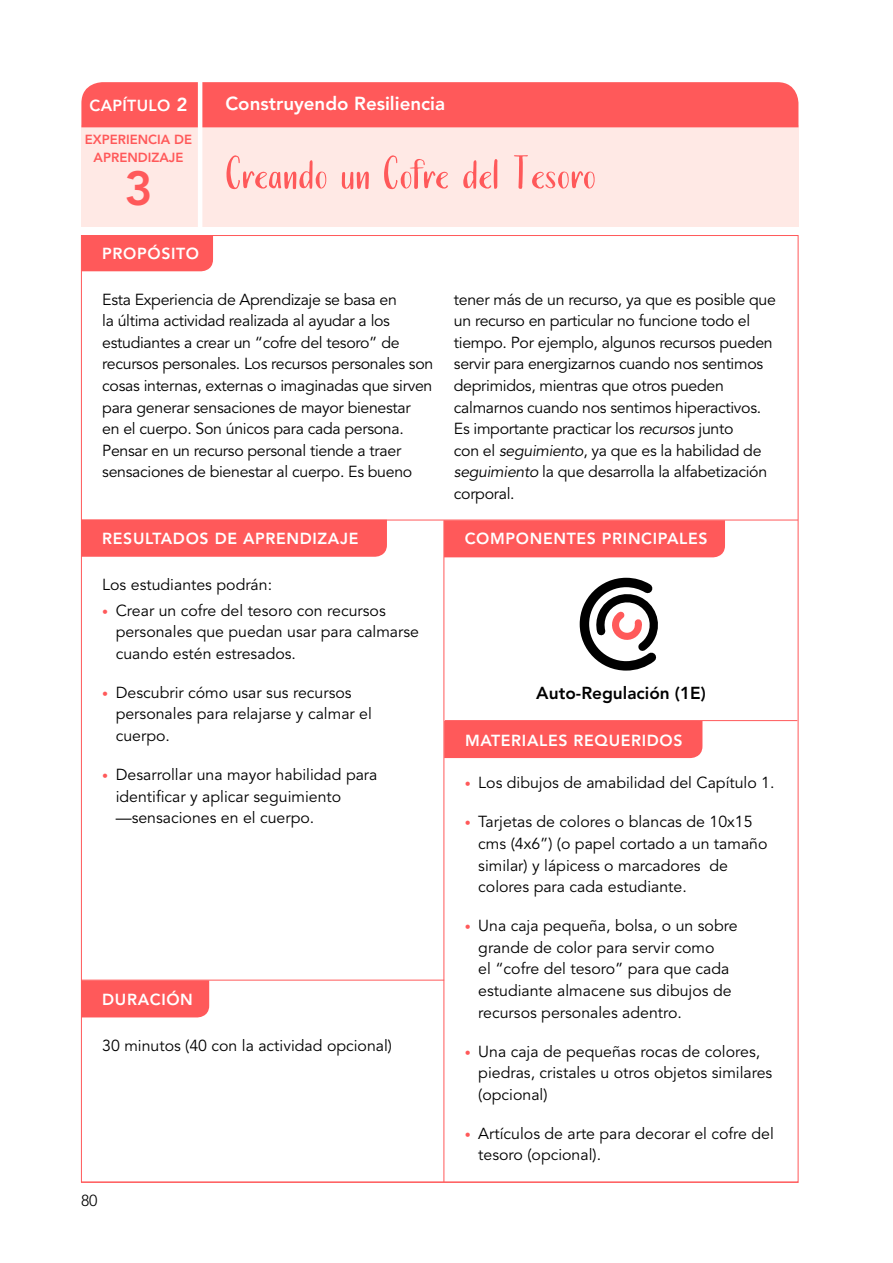
<style>
.page{position:relative;width:893px;height:1263px;background:#fff}
.page>*{position:absolute;margin:0;border:0;box-sizing:border-box;transform-origin:0 0}
.t1{font:58.8px "Amalfi";letter-spacing:.01em;color:#ff595a;scale:1.3 1}
.t2{font:800 47.7px "Avenir LT Std";color:#ff595a}
.t3{font:900 25.5px "Avenir";color:#000}
.t4{font:800 18.75px "Avenir LT Std";color:#fff}
.t5{font:800 17.25px "Avenir LT Std";color:#000}
.Bullet_List_SEE_cora{font:15.9px/21.6px "Avenir LT Std";color:#000}
.Bullet_List_SEE_cora-2{font:15.9px/21.6px "Avenir LT Std";letter-spacing:-.02em;color:#000}
.t6{font:800 15.9px "Avenir LT Std";letter-spacing:.04em;color:#fff}
.Avenir_text{font:15.9px "Avenir LT Std";color:#000}
.t7{font:800 15.9px "Avenir LT Std";letter-spacing:.02em;color:#fff}
.t8{font:300 15.9px "Avenir LT Std";color:#000}
.t9{font:800 13.2px/18.5px "Avenir LT Std";color:#ff595a;text-align:center}
.s1{font-size:18.75px}
.s2{font-style:italic}
.s3{font-size:12px;color:#ff595a}
</style>
<div class="page">
<hr style="left:81px;top:1182px;width:717px;height:1px;background:#ff595a">
<div style="left:81px;top:125px;width:717px;height:102px;background:#ffe9e5"></div>
<div style="left:81px;top:82px;width:717px;height:45px;background:#ff595a"></div>
<hr style="left:198px;top:81px;width:4px;height:151px;background:#fff">
<div style="left:81px;top:235px;width:132px;height:36px;background:#ff595a"></div>
<div style="left:81px;top:521px;width:306px;height:36px;background:#ff595a"></div>
<div style="left:81px;top:981px;width:128px;height:36px;background:#ff595a"></div>
<div style="left:444px;top:521px;width:281px;height:36px;background:#ff595a"></div>
<hr style="left:81px;top:520px;width:717px;height:1px;background:#ff595a">
<hr style="left:81px;top:980px;width:363px;height:1px;background:#ff595a">
<hr style="left:443px;top:520px;width:1px;height:662px;background:#ff595a">
<div style="left:444px;top:721px;width:258px;height:37px;background:#ff595a"></div>
<hr style="left:445px;top:720px;width:352px;height:1px;background:#ff595a">
<svg style="left:579px;top:577px;width:79px;height:94px"></svg>
<p class="t7" style="left:89px;top:96px;width:100px">CAPÍTULO <span class="s1">2</span></p>
<p class="t4" style="left:225px;top:93px;width:221px">Construyendo Resiliencia</p>
<p class="t9" style="left:85px;top:130px;width:109px">EXPERIENCIA DE<br>APRENDIZAJE</p>
<p class="t2" style="left:124px;top:160px;width:30px">3</p>
<p class="t1" style="left:225px;top:144px;width:286px">Creando un Cofre del Tesoro</p>
<p class="t6" style="left:102px;top:244px;width:98px">PROPÓSITO</p>
<p class="Bullet_List_SEE_cora-2" style="left:102px;top:289px;width:333px">Esta Experiencia de Aprendizaje se basa en<br>la última actividad realizada al ayudar a los estudiantes a crear un “cofre del tesoro” de recursos personales. Los recursos personales son cosas internas, externas o imaginadas que sirven para generar sensaciones de mayor bienestar<br>en el cuerpo. Son únicos para cada persona.<br>Pensar en un recurso personal tiende a traer sensaciones de bienestar al cuerpo. Es bueno</p>
<p class="t6" style="left:102px;top:529px;width:258px">RESULTADOS DE APRENDIZAJE</p>
<p class="Bullet_List_SEE_cora-2" style="left:454px;top:289px;width:324px">tener más de un recurso, ya que es posible que un recurso en particular no funcione todo el tiempo. Por ejemplo, algunos recursos pueden servir para energizarnos cuando nos sentimos deprimidos, mientras que otros pueden calmarnos cuando nos sentimos hiperactivos.<br>Es importante practicar los <span class="s2">recursos</span> junto<br>con el <span class="s2">seguimiento</span>, ya que es la habilidad de <span class="s2">seguimiento</span> la que desarrolla la alfabetización corporal.</p>
<p class="t6" style="left:465px;top:529px;width:244px">COMPONENTES PRINCIPALES</p>
<p class="Bullet_List_SEE_cora" style="left:102px;top:574px;width:171px">Los estudiantes podrán:</p>
<p class="Bullet_List_SEE_cora" style="left:116px;top:600px;width:305px;text-indent:-14px"><span class="s3">•</span> Crear un cofre del tesoro con recursos personales que puedan usar para calmarse cuando estén estresados.</p>
<p class="Bullet_List_SEE_cora" style="left:116px;top:682px;width:258px;text-indent:-14px"><span class="s3">•</span> Descubrir cómo usar sus recursos personales para relajarse y calmar el cuerpo.</p>
<p class="Bullet_List_SEE_cora" style="left:116px;top:764px;width:263px;text-indent:-14px"><span class="s3">•</span> Desarrollar una mayor habilidad para identificar y aplicar seguimiento —sensaciones en el cuerpo.</p>
<p class="t5" style="left:536px;top:683px;width:171px">Auto-Regulación (1E)</p>
<p class="t3" style="left:211px;top:687px;width:200px">Self-Compassion</p>
<p class="t3" style="left:529px;top:687px;width:184px">Self-Regulation</p>
<p class="t6" style="left:465px;top:731px;width:219px">MATERIALES REQUERIDOS</p>
<p class="Bullet_List_SEE_cora" style="left:465px;top:772px;width:311px"><span class="s3">•</span> Los dibujos de amabilidad del Capítulo 1.</p>
<p class="Bullet_List_SEE_cora" style="left:478px;top:811px;width:291px;text-indent:-14px"><span class="s3">•</span> Tarjetas de colores o blancas de 10x15 cms (4x6”) (o papel cortado a un tamaño similar) y lápicess o marcadores de colores para cada estudiante.</p>
<p class="Bullet_List_SEE_cora" style="left:478px;top:915px;width:261px;text-indent:-14px"><span class="s3">•</span> Una caja pequeña, bolsa, o un sobre grande de color para servir como<br>el “cofre del tesoro” para que cada estudiante almacene sus dibujos de recursos personales adentro.</p>
<p class="Bullet_List_SEE_cora" style="left:478px;top:1041px;width:296px;text-indent:-14px"><span class="s3">•</span> Una caja de pequeñas rocas de colores, piedras, cristales u otros objetos similares (opcional)</p>
<p class="Bullet_List_SEE_cora" style="left:478px;top:1123px;width:297px;text-indent:-14px"><span class="s3">•</span> Artículos de arte para decorar el cofre del tesoro (opcional).</p>
<p class="t3" style="left:546px;top:985px;width:150px">Relationship</p>
<p class="t6" style="left:102px;top:990px;width:92px">DURACIÓN</p>
<p class="Avenir_text" style="left:102px;top:1036px;width:291px">30 minutos (40 con la actividad opcional)</p>
<p class="t8" style="left:81px;top:1191px;width:18px">80</p>
</div>
